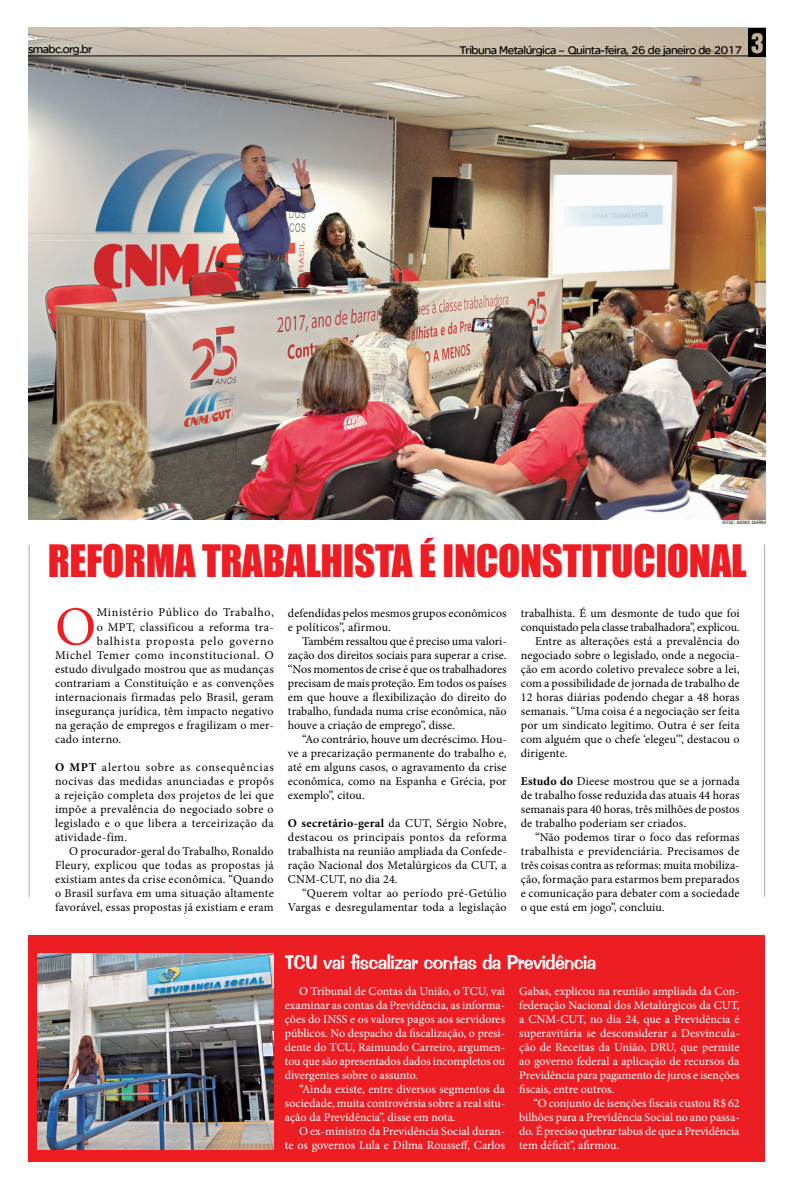
<style>
.page{position:relative;width:794px;height:1191px;background:#fff}
.page>*{position:absolute;margin:0;border:0;box-sizing:border-box;transform-origin:0 0}
.t1{font:55.1px "Minion Pro";color:#ed1d24}
.t2{font:41px "Impact";letter-spacing:-.01em;color:#ed1d24}
.t3{font:20px "Impress BT";color:#fff}
.t4{font:12px/14px "Minion Pro";letter-spacing:.01em;color:#000;text-align:justify}
.t5{font:12px/14px "Minion Pro";letter-spacing:-.005em;color:#fff;text-align:justify}
.t6{font:12px "SE Optimist Semi";letter-spacing:-.04em;color:#000}
.t7{font:12px "Minion Pro";letter-spacing:-.01em;color:#000}
.t8{font:12px "Minion Pro";letter-spacing:.05em;color:#000}
.t9{font:12px "Minion Pro";letter-spacing:.055em;color:#000}
.t10{font:12px "Minion Pro";letter-spacing:.035em;color:#000}
.t11{font:12px "Minion Pro";letter-spacing:.07em;color:#000}
.t12{font:italic condensed 4.4px "Swiss 721 BT";color:#000}
.s1{font-family:"Helvetica Inserat";font-size:25px;color:#c2b19c}
.s2{font-size:6.2px}
.s3{font-weight:700}
</style>
<div class="page">
<div style="left:29px;top:935px;width:736px;height:227px;background:#ed1d24"></div>
<img style="left:29px;top:28px;width:737px;height:491px">
<hr style="left:28px;top:55px;width:738px;height:1px;background:#000">
<div style="left:749px;top:28px;width:17px;height:28px;background:#000"></div>
<hr style="left:29px;top:544px;width:1px;height:353px;background:#a7a9ac">
<hr style="left:764px;top:544px;width:1px;height:353px;background:#a7a9ac">
<img style="left:38px;top:953px;width:236px;height:196px">
<p class="t6" style="left:28px;top:42px;width:66px">smabc.org.br</p>
<p class="t6" style="left:459px;top:43px;width:305px">Tribuna Metalúrgica – Quinta-feira, 26 de janeiro de 2017 <span class="s1">3</span></p>
<p class="t12" style="left:722px;top:520px;width:45px">FOTOS<span class="s2">:</span> ADONIS GUERRA</p>
<h2 class="t2" style="left:48px;top:529px;width:700px">REFORMA TRABALHISTA É INCONSTITUCIONAL</h2>
<h1 class="t1" style="left:55px;top:590px;width:43px">O</h1>
<p class="t9" style="left:97px;top:604px;width:178px">Ministério Público do Trabalho,</p>
<p class="t10" style="left:97px;top:618px;width:178px">o MPT, classificou a reforma tra-</p>
<p class="t11" style="left:97px;top:632px;width:178px">balhista proposta pelo governo</p>
<p class="t8" style="left:55px;top:646px;width:220px">Michel Temer como inconstitucional. O</p>
<p class="t4" style="left:55px;top:662px;width:220px">estudo divulgado mostrou que as mudanças</p>
<p class="t4" style="left:55px;top:676px;width:220px">contrariam a Constituição e as convenções</p>
<p class="t4" style="left:55px;top:690px;width:220px">internacionais firmadas pelo Brasil, geram</p>
<p class="t4" style="left:55px;top:704px;width:220px">insegurança jurídica, têm impacto negativo</p>
<p class="t4" style="left:55px;top:718px;width:220px">na geração de empregos e fragilizam o mer-</p>
<p class="t4" style="left:55px;top:732px;width:68px">cado interno.</p>
<p class="t4" style="left:55px;top:760px;width:220px"><span class="s3">O MPT</span> alertou sobre as consequências nocivas das medidas anunciadas e propôs a rejeição completa dos projetos de lei que impõe a prevalência do negociado sobre o legislado e o que libera a terceirização da atividade-fim.</p>
<p class="t4" style="left:55px;top:844px;width:220px;text-indent:14px">O procurador-geral do Trabalho, Ronaldo Fleury, explicou que todas as propostas já existiam antes da crise econômica. “Quando o Brasil surfava em uma situação altamente favorável, essas propostas já existiam e eram</p>
<p class="t4" style="left:288px;top:606px;width:220px">defendidas pelos mesmos grupos econômicos e políticos”, afirmou.</p>
<p class="t4" style="left:288px;top:634px;width:220px;text-indent:14px">Também ressaltou que é preciso uma valori&shy;zação dos direitos sociais para superar a crise. “Nos momentos de crise é que os trabalhadores precisam de mais proteção. Em todos os países em que houve a flexibilização do direito do trabalho, fundada numa crise econômica, não houve a criação de emprego”, disse.</p>
<p class="t4" style="left:288px;top:732px;width:220px;text-indent:14px">“Ao contrário, houve um decréscimo. Hou&shy;ve a precarização permanente do trabalho e, até em alguns casos, o agravamento da crise econômica, como na Espanha e Grécia, por exemplo”, citou.</p>
<p class="t4" style="left:288px;top:816px;width:220px"><span class="s3">O secretário-geral</span> da CUT, Sérgio Nobre, destacou os principais pontos da reforma trabalhista na reunião ampliada da Confede&shy;ração Nacional dos Metalúrgicos da CUT, a CNM-CUT, no dia 24.</p>
<p class="t4" style="left:288px;top:886px;width:220px;text-align:right">“Querem voltar ao período pré-Getúlio<br>Vargas e desregulamentar toda a legislação</p>
<p class="t4" style="left:521px;top:606px;width:220px">trabalhista. É um desmonte de tudo que foi</p>
<p class="t7" style="left:521px;top:619px;width:220px">conquistado pela classe trabalhadora”, explicou.</p>
<p class="t4" style="left:535px;top:634px;width:206px">Entre as alterações está a prevalência do</p>
<p class="t4" style="left:521px;top:648px;width:220px">negociado sobre o legislado, onde a negocia-</p>
<p class="t4" style="left:521px;top:662px;width:220px">ção em acordo coletivo prevalece sobre a lei,</p>
<p class="t4" style="left:521px;top:676px;width:220px">com a possibilidade de jornada de trabalho de</p>
<p class="t4" style="left:521px;top:690px;width:220px">12 horas diárias podendo chegar a 48 horas</p>
<p class="t4" style="left:521px;top:704px;width:220px">semanais. “Uma coisa é a negociação ser feita</p>
<p class="t4" style="left:521px;top:718px;width:220px">por um sindicato legítimo. Outra é ser feita</p>
<p class="t4" style="left:521px;top:732px;width:220px">com alguém que o chefe ‘elegeu’”, destacou o</p>
<p class="t4" style="left:521px;top:746px;width:48px">dirigente.</p>
<p class="t4" style="left:521px;top:774px;width:220px"><span class="s3">Estudo do</span> Dieese mostrou que se a jornada de trabalho fosse reduzida das atuais 44 horas semanais para 40 horas, três milhões de postos de trabalho poderiam ser criados.</p>
<p class="t4" style="left:521px;top:830px;width:220px;text-indent:14px">“Não podemos tirar o foco das reformas trabalhista e previdenciária. Precisamos de três coisas contra as reformas: muita mobiliza&shy;ção, formação para estarmos bem preparados e comunicação para debater com a sociedade o que está em jogo”, concluiu.</p>
<h3 class="t3" style="left:285px;top:949px;width:12px">TCU</h3>
<h3 class="t3" style="left:323px;top:949px;width:275px">vai fiscalizar contas da Previdência</h3>
<p class="t5" style="left:285px;top:984px;width:222px;text-indent:14px">O Tribunal de Contas da União, o TCU, vai examinar as contas da Previdência, as informa&shy;ções do INSS e os valores pagos aos servidores públicos. No despacho da fiscalização, o presi&shy;dente do TCU, Raimundo Carreiro, argumen&shy;tou que são apresentados dados incompletos ou divergentes sobre o assunto.</p>
<p class="t5" style="left:285px;top:1082px;width:222px;text-indent:14px">“Ainda existe, entre diversos segmentos da sociedade, muita controvérsia sobre a real situ&shy;ação da Previdência”, disse em nota.</p>
<p class="t5" style="left:285px;top:1124px;width:222px;text-align:right">O ex-ministro da Previdência Social duran-<br>te os governos Lula e Dilma Rousseff, Carlos</p>
<p class="t5" style="left:519px;top:984px;width:222px">Gabas, explicou na reunião ampliada da Con&shy;federação Nacional dos Metalúrgicos da CUT, a CNM-CUT, no dia 24, que a Previdência é superavitária se desconsiderar a Desvincula&shy;ção de Receitas da União, DRU, que permite ao governo federal a aplicação de recursos da Previdência para pagamento de juros e isenções fiscais, entre outros.</p>
<p class="t5" style="left:519px;top:1096px;width:222px;text-indent:14px">“O conjunto de isenções fiscais custou R$ 62 bilhões para a Previdência Social no ano passa&shy;do. É preciso quebrar tabus de que a Previdência tem déficit”, afirmou.</p>
</div>
